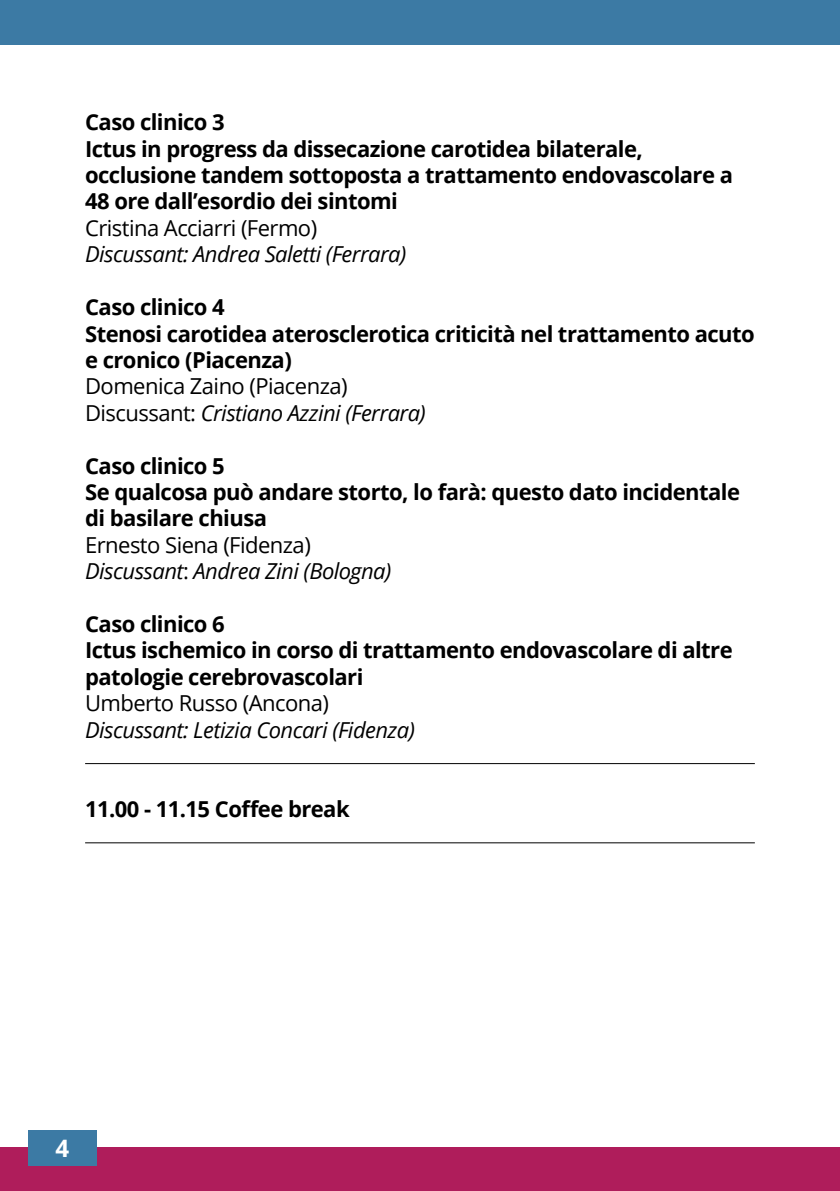
<style>
.page{position:relative;width:840px;height:1191px;background:#fff}
.page>*{position:absolute;margin:0;border:0;box-sizing:border-box;transform-origin:0 0}
.t1{font:700 24px "Open Sans";color:#fff}
.t2{font:700 22px/26.4px "Open Sans";letter-spacing:-.025em;color:#000}
.t3{font:italic 22px/26.4px "Open Sans";letter-spacing:-.025em;color:#000}
.t4{font:22px/26.4px "Open Sans";letter-spacing:-.025em;color:#000}
.s1{font-style:italic}
.s2{font-style:normal}
</style>
<div class="page">
<div style="left:0;top:0;width:839px;height:44px;background:#3c7aa4"></div>
<div style="left:0;top:1147px;width:839px;height:44px;background:#af1d5b"></div>
<div style="left:28px;top:1129px;width:68px;height:36px;background:#3c7aa4"></div>
<hr style="left:85px;top:763px;width:669px;height:1px;background:#000">
<hr style="left:85px;top:842px;width:669px;height:1px;background:#000">
<p class="t2" style="left:85px;top:108px;width:649px">Caso clinico 3<br>Ictus in progress da dissecazione carotidea bilaterale, occlusione tandem sottoposta a trattamento endovascolare a 48 ore dall’esordio dei sintomi</p>
<p class="t4" style="left:85px;top:214px;width:233px">Cristina Acciarri (Fermo)</p>
<p class="t3" style="left:85px;top:240px;width:322px">Discussant: Andrea Saletti (Ferrara)</p>
<p class="t2" style="left:85px;top:293px;width:670px">Caso clinico 4<br>Stenosi carotidea aterosclerotica criticità nel trattamento acuto e cronico (Piacenza)</p>
<p class="t4" style="left:85px;top:372px;width:342px">Domenica Zaino (Piacenza)<br>Discussant: <span class="s1">Cristiano Azzini (Ferrara)</span></p>
<p class="t2" style="left:85px;top:452px;width:656px">Caso clinico 5<br>Se qualcosa può andare storto, lo farà: questo dato incidentale di basilare chiusa</p>
<p class="t3" style="left:85px;top:531px;width:307px"><span class="s2">Ernesto Siena (Fidenza)<br></span>Discussant<span class="s2">:</span> Andrea Zini (Bologna)</p>
<p class="t2" style="left:85px;top:610px;width:648px">Caso clinico 6<br>Ictus ischemico in corso di trattamento endovascolare di altre patologie cerebrovascolari</p>
<p class="t4" style="left:85px;top:689px;width:245px">Umberto Russo (Ancona)</p>
<p class="t3" style="left:85px;top:716px;width:331px">Discussant: Letizia Concari (Fidenza)</p>
<p class="t2" style="left:85px;top:795px;width:266px">11.00 - 11.15 Coffee break</p>
<p class="t1" style="left:56px;top:1131px;width:15px">4</p>
</div>
